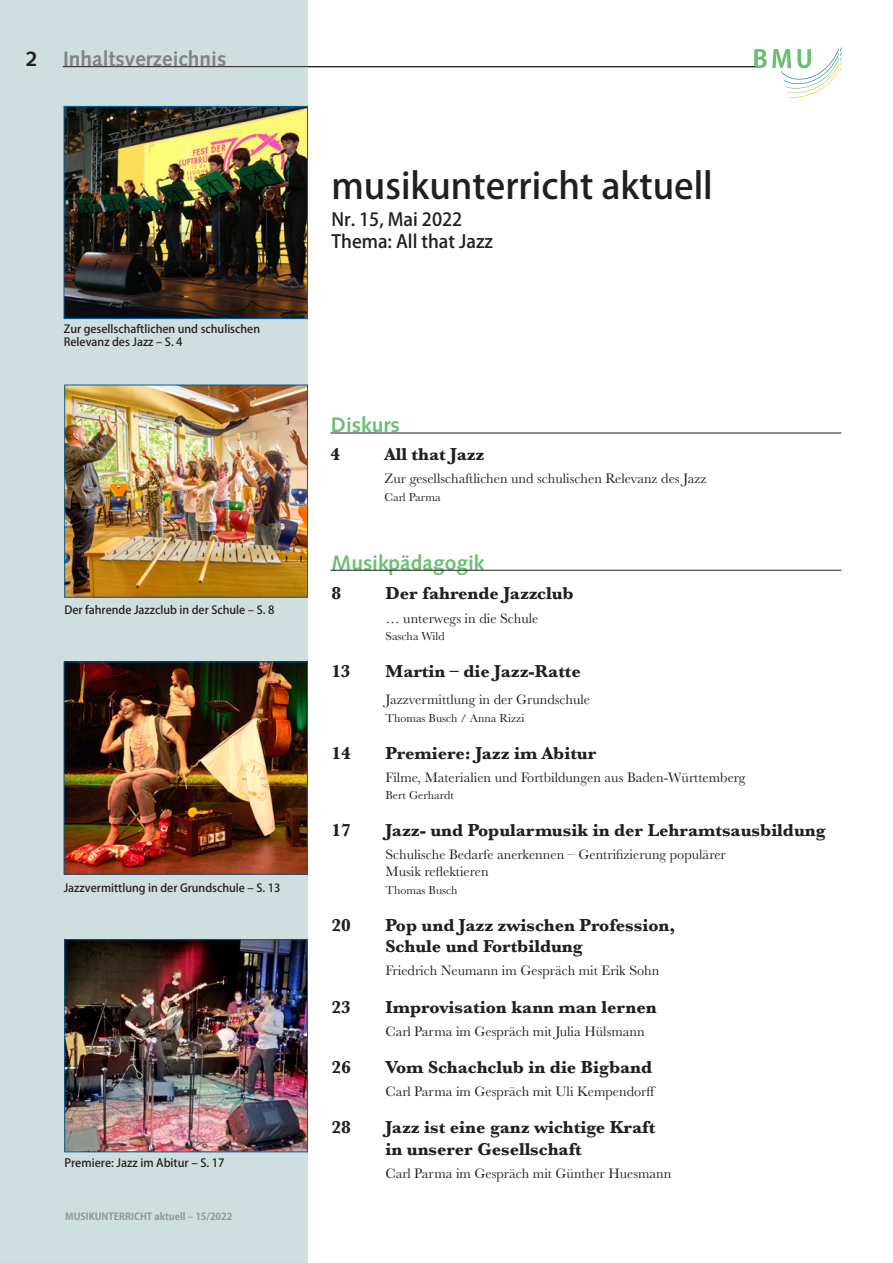
<style>
.page{position:relative;width:893px;height:1263px;background:#fff}
.page>*{position:absolute;margin:0;border:0;box-sizing:border-box;transform-origin:0 0}
.MU_aktuell_Head_1{font:500 36px "Koz Go Pro";color:#231f20}
.t1{font:700 21px "Syntax";color:#69c071}
.t2{font:700 21px "Syntax";color:#808285}
.t3{font:700 21px "Syntax";color:#231f20}
.MU_aktuell_Fließ_A{font:700 18px/21.6px "Baskerville";color:#231f20}
.MU_aktuell_Head_1-2{font:500 18px "Koz Go Pro";color:#231f20}
.MU_aktuell_Fließ_A-2{font:14.25px/17.1px "Baskerville";color:#231f20}
.MU_aktuell_Fließ_A-3{font:12px "Baskerville";color:#231f20}
.MU_aktuell_Bildlegnd{font:500 11.4px "Koz Go Pro";color:#231f20}
.MU_aktuell_Bildlegnd-2{font:500 11.25px "Koz Go Pro";color:#231f20}
.t4{font:700 9.75px "Koz Go Pro";color:#939598}
</style>
<div class="page">
<div style="left:0;top:0;width:308px;height:1263px;background:#cfdedf"></div>
<img style="left:66px;top:941px;width:240px;height:209px">
<div style="left:64px;top:939px;width:244px;height:213px;border:1px solid #00609e"></div>
<img style="left:66px;top:108px;width:240px;height:209px">
<div style="left:64px;top:106px;width:244px;height:213px;border:1px solid #00609e"></div>
<hr style="left:330px;top:433px;width:511px;height:1px;background:#231f20">
<hr style="left:330px;top:570px;width:511px;height:1px;background:#231f20">
<img style="left:66px;top:387px;width:240px;height:208px">
<div style="left:64px;top:385px;width:244px;height:212px;border:1px solid #00609e"></div>
<svg style="left:754px;top:48px;width:87px;height:50px"></svg>
<img style="left:66px;top:664px;width:240px;height:208px">
<hr style="left:63px;top:66px;width:692px;height:1px;background:#231f20">
<p class="t3" style="left:26px;top:47px;width:13px">2</p>
<p class="t2" style="left:63px;top:47px;width:165px">Inhaltsverzeichnis</p>
<p class="MU_aktuell_Bildlegnd-2" style="left:64px;top:322px;width:198px">Zur gesellschaftlichen und schulischen</p>
<p class="MU_aktuell_Bildlegnd-2" style="left:64px;top:335px;width:120px">Relevanz des Jazz – S. 4</p>
<p class="MU_aktuell_Bildlegnd-2" style="left:64px;top:602px;width:212px">Der fahrende Jazzclub in der Schule – S. 8</p>
<p class="MU_aktuell_Bildlegnd-2" style="left:64px;top:881px;width:218px">Jazzvermittlung in der Grundschule – S. 13</p>
<p class="MU_aktuell_Bildlegnd" style="left:64px;top:1155px;width:162px">Premiere: Jazz im Abitur – S. 17</p>
<p class="t4" style="left:65px;top:1210px;width:169px">MUSIKUNTERRICHT aktuell – 15/2022</p>
<p class="MU_aktuell_Head_1" style="left:331px;top:162px;width:383px">musikunterricht aktuell</p>
<p class="MU_aktuell_Head_1-2" style="left:331px;top:208px;width:132px">Nr. 15, Mai 2022</p>
<p class="MU_aktuell_Head_1-2" style="left:331px;top:230px;width:163px">Thema: All that Jazz</p>
<p class="t1" style="left:331px;top:413px;width:70px">Diskurs</p>
<p class="MU_aktuell_Fließ_A" style="left:330px;top:444px;width:11px">4</p>
<p class="MU_aktuell_Fließ_A" style="left:384px;top:444px;width:102px">All that Jazz</p>
<p class="MU_aktuell_Fließ_A-2" style="left:384px;top:470px;width:324px">Zur gesellschaftlichen und schulischen Relevanz des Jazz</p>
<p class="MU_aktuell_Fließ_A-3" style="left:384px;top:489px;width:58px">Carl Parma</p>
<p class="t1" style="left:331px;top:550px;width:154px">Musikpädagogik</p>
<p class="MU_aktuell_Fließ_A" style="left:331px;top:583px;width:11px">8</p>
<p class="MU_aktuell_Fließ_A" style="left:385px;top:583px;width:190px">Der fahrende Jazzclub</p>
<p class="MU_aktuell_Fließ_A-2" style="left:385px;top:610px;width:154px">… unterwegs in die Schule</p>
<p class="MU_aktuell_Fließ_A-3" style="left:385px;top:628px;width:61px">Sascha Wild</p>
<p class="MU_aktuell_Fließ_A" style="left:331px;top:660px;width:21px">13</p>
<p class="MU_aktuell_Fließ_A" style="left:385px;top:660px;width:197px">Martin – die Jazz-Ratte</p>
<p class="MU_aktuell_Fließ_A-2" style="left:385px;top:691px;width:206px">Jazzvermittlung in der Grundschule</p>
<p class="MU_aktuell_Fließ_A-3" style="left:385px;top:710px;width:140px">Thomas Busch / Anna Rizzi</p>
<p class="MU_aktuell_Fließ_A" style="left:331px;top:742px;width:21px">14</p>
<p class="MU_aktuell_Fließ_A" style="left:385px;top:742px;width:212px">Premiere: Jazz im Abitur</p>
<p class="MU_aktuell_Fließ_A-2" style="left:385px;top:769px;width:362px">Filme, Materialien und Fortbildungen aus Baden-Württemberg</p>
<p class="MU_aktuell_Fließ_A-3" style="left:385px;top:787px;width:70px">Bert Gerhardt</p>
<p class="MU_aktuell_Fließ_A" style="left:331px;top:820px;width:21px">17</p>
<p class="MU_aktuell_Fließ_A" style="left:385px;top:820px;width:441px">Jazz- und Popularmusik in der Lehramtsausbildung</p>
<p class="MU_aktuell_Fließ_A-2" style="left:385px;top:846px;width:342px">Schulische Bedarfe anerkennen – Gentrifizierung populärer<br>Musik reflektieren</p>
<p class="MU_aktuell_Fließ_A-3" style="left:385px;top:882px;width:74px">Thomas Busch</p>
<p class="MU_aktuell_Fließ_A" style="left:331px;top:914px;width:21px">20</p>
<p class="MU_aktuell_Fließ_A" style="left:385px;top:914px;width:291px">Pop und Jazz zwischen Profession,<br>Schule und Fortbildung</p>
<p class="MU_aktuell_Fließ_A-2" style="left:385px;top:962px;width:275px">Friedrich Neumann im Gespräch mit Erik Sohn</p>
<p class="MU_aktuell_Fließ_A" style="left:331px;top:996px;width:21px">23</p>
<p class="MU_aktuell_Fließ_A" style="left:385px;top:996px;width:273px">Improvisation kann man lernen</p>
<p class="MU_aktuell_Fließ_A-2" style="left:385px;top:1023px;width:261px">Carl Parma im Gespräch mit Julia Hülsmann</p>
<p class="MU_aktuell_Fließ_A" style="left:331px;top:1056px;width:21px">26</p>
<p class="MU_aktuell_Fließ_A" style="left:385px;top:1056px;width:268px">Vom Schachclub in die Bigband</p>
<p class="MU_aktuell_Fließ_A-2" style="left:385px;top:1083px;width:272px">Carl Parma im Gespräch mit Uli Kempendorff</p>
<p class="MU_aktuell_Fließ_A" style="left:331px;top:1117px;width:21px">28</p>
<p class="MU_aktuell_Fließ_A" style="left:385px;top:1117px;width:271px">Jazz ist eine ganz wichtige Kraft in unserer Gesellschaft</p>
<p class="MU_aktuell_Fließ_A-2" style="left:385px;top:1165px;width:287px">Carl Parma im Gespräch mit Günther Huesmann</p>
</div>
